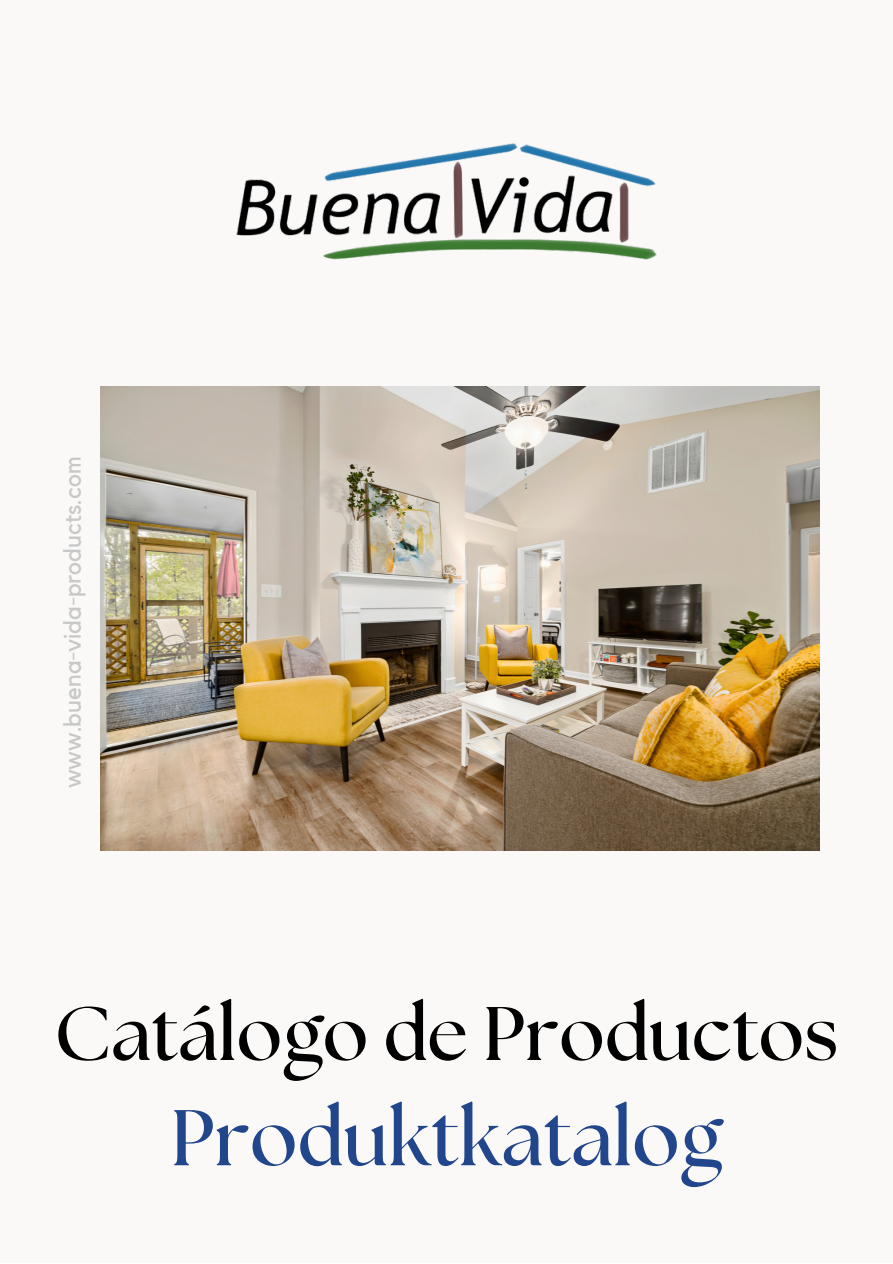
<style>
.page{position:relative;width:893px;height:1264px;background:#fff}
.page>*{position:absolute;margin:0;border:0;box-sizing:border-box;transform-origin:0 0}
.t1{font:700 78.75px "The Seasons";color:#22468b}
.t2{font:700 75.6px "The Seasons";color:#000}
.t3{font:24px "Kollektif";color:#c8c8c8}
</style>
<div class="page">
<div style="left:0;top:0;width:892px;height:1262px;background:#faf9f8"></div>
<img style="left:101px;top:386px;width:718px;height:465px">
<img style="left:236px;top:143px;width:421px;height:117px">
<p class="t3" style="left:61px;top:788px;width:333px;rotate:-90deg">www.buena-vida-products.com</p>
<p class="t2" style="left:54px;top:999px;width:785px">Catálogo de Productos</p>
<p class="t1" style="left:170px;top:1102px;width:553px">Produktkatalog</p>
</div>
